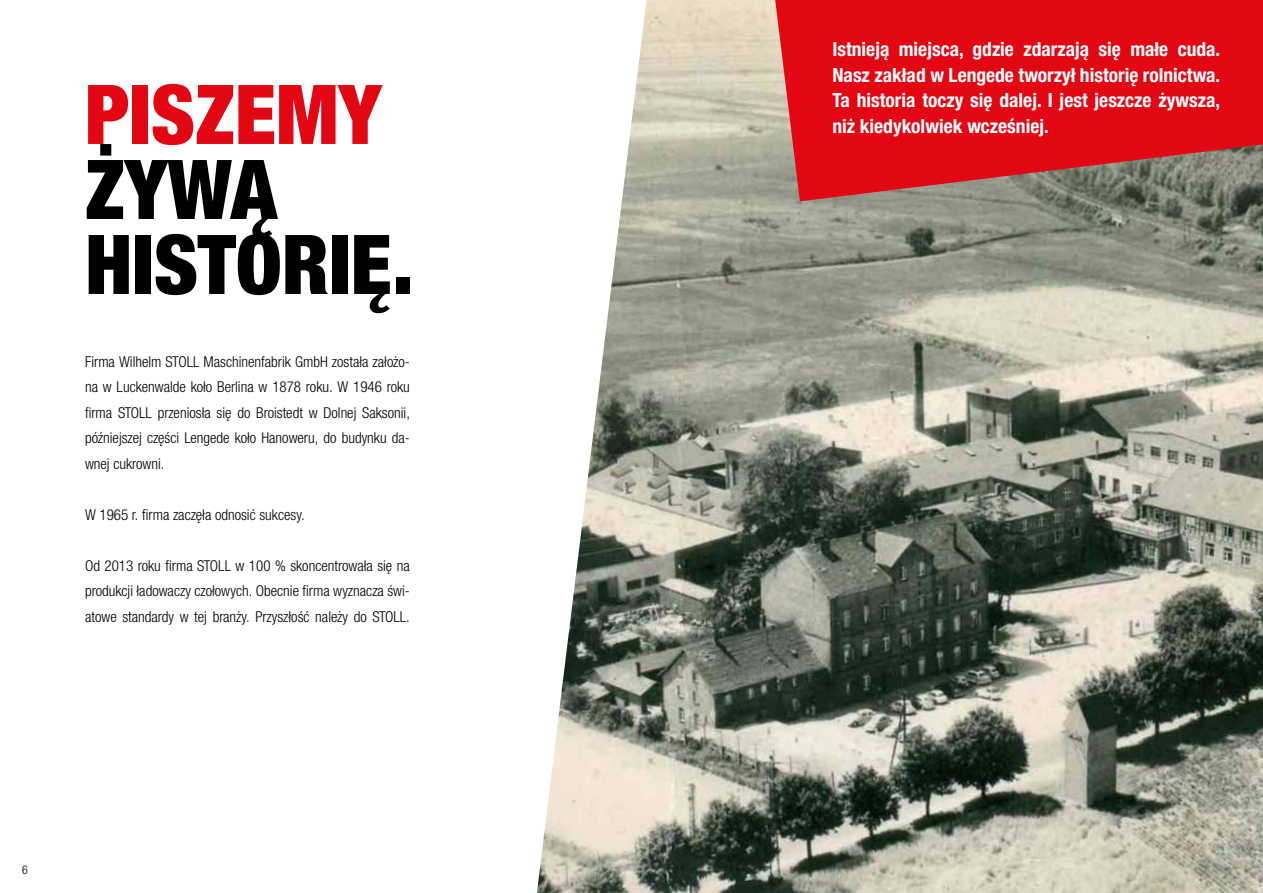
<style>
.page{position:relative;width:1263px;height:893px;background:#fff}
.page>*{position:absolute;margin:0;border:0;box-sizing:border-box;transform-origin:0 0}
.t1{font:900 condensed 82.5px/75px "Helvetica Neue LTW1 G";color:#000}
.t2{font:900 condensed 82.5px "Helvetica Neue LTW1 G";color:#e30613}
.t3{font:700 condensed 19.5px/25.5px "Helvetica Neue LTW1 G";color:#fff;text-align:justify}
.t4{font:300 condensed 15px/25.5px "Helvetica Neue LTW1 G";color:#000;text-align:justify}
.t5{font:300 condensed 12px "Helvetica Neue LTW1 G";color:#000}
</style>
<div class="page">
<img style="left:537px;top:0;width:726px;height:893px">
<svg style="left:775px;top:0;width:488px;height:201px;background:#d41b24"></svg>
<h1 class="t2" style="left:85px;top:65px;width:298px">PISZEMY</h1>
<h1 class="t1" style="left:85px;top:152px;width:330px">ŻYWĄ<br>HISTORIĘ.</h1>
<p class="t4" style="left:85px;top:349px;width:326px">Firma Wilhelm STOLL Maschinenfabrik GmbH została założo&shy;na w Luckenwalde koło Berlina w 1878 roku. W 1946 roku firma STOLL przeniosła się do Broistedt w Dolnej Saksonii, późniejszej części Lengede koło Hanoweru, do budynku da&shy;wnej cukrowni.</p>
<p class="t4" style="left:85px;top:502px;width:221px">W 1965 r. firma zaczęła odnosić sukcesy.</p>
<p class="t4" style="left:85px;top:553px;width:326px">Od 2013 roku firma STOLL w 100 % skoncentrowała się na produkcji ładowaczy czołowych. Obecnie firma wyznacza świ&shy;atowe standardy w tej branży. Przyszłość należy do STOLL.</p>
<p class="t5" style="left:22px;top:863px;width:7px">6</p>
<h2 class="t3" style="left:832px;top:37px;width:389px">Istnieją miejsca, gdzie zdarzają się małe cuda.<br>Nasz zakład w Lengede tworzył historię rolnictwa.<br>Ta historia toczy się dalej. I jest jeszcze żywsza, niż kiedykolwiek wcześniej.</h2>
</div>
